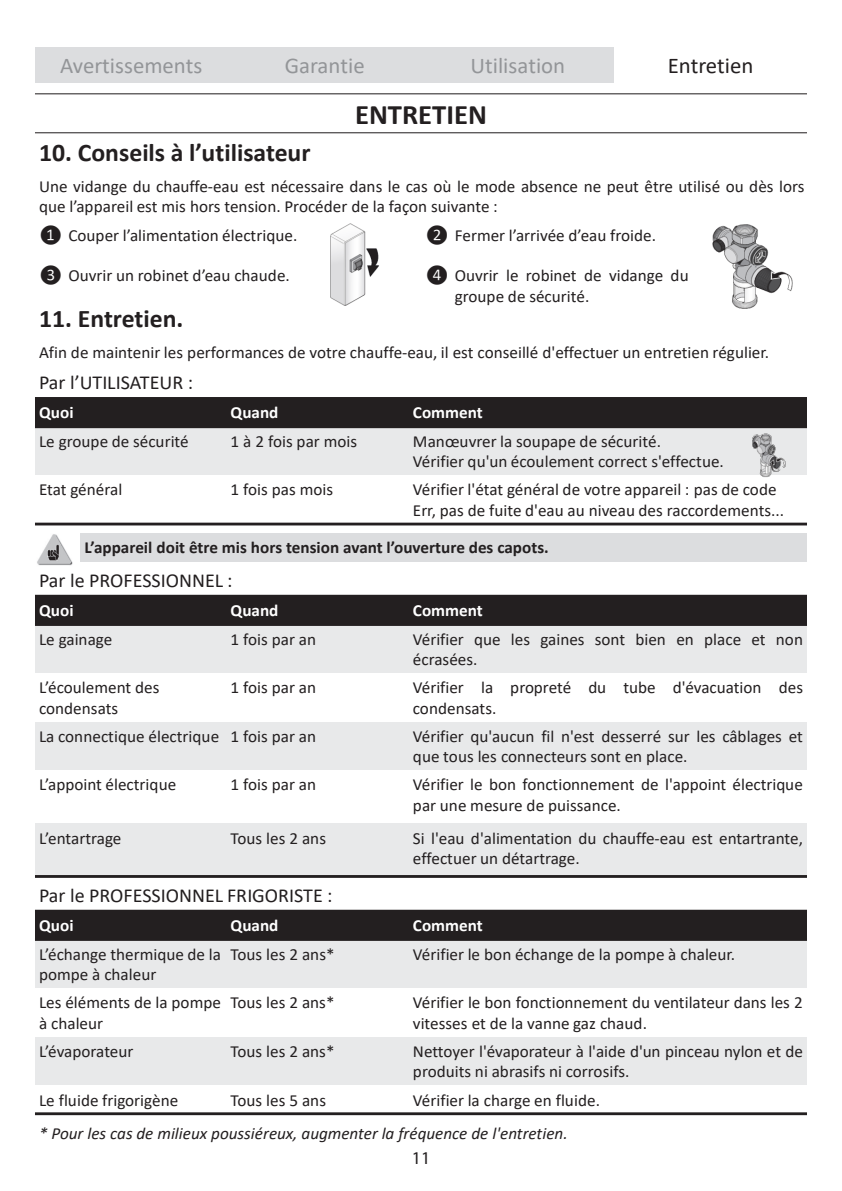
<style>
.page{position:relative;width:842px;height:1191px;background:#fff}
.page>*{position:absolute;margin:0;border:0;box-sizing:border-box;transform-origin:0 0}
.t1{font:700 28.2px "Calibri";color:#231f20}
.t2{font:700 25.4px "Calibri";color:#231f20}
.t3{font:22.6px "Calibri";color:#939598}
.t4{font:22.6px "Calibri";color:#231f20}
.t5{font:19.8px "Calibri";color:#231f20}
.t6{font:18px "Myriad Pro";color:#231f20}
.t7{font:17px/20.4px "Calibri";color:#231f20}
.t8{font:italic 17px "Calibri";color:#231f20}
.t9{font:700 17px "Calibri";color:#231f20}
.t10{font:700 17px "Calibri";color:#fff}
</style>
<div class="page">
<hr style="left:35px;top:93px;width:772px;height:1px;background:#231f20">
<hr style="left:35px;top:132px;width:772px;height:1px;background:#231f20">
<div style="left:81px;top:533px;width:726px;height:29px;background:#dcdddf"></div>
<img style="left:37px;top:534px;width:36px;height:32px">
<img style="left:330px;top:223px;width:49px;height:83px">
<img style="left:712px;top:224px;width:81px;height:85px">
<div style="left:35px;top:398px;width:191px;height:29px;background:#231f20"></div>
<div style="left:226px;top:398px;width:183px;height:29px;background:#231f20"></div>
<div style="left:409px;top:398px;width:398px;height:29px;background:#231f20"></div>
<div style="left:35px;top:427px;width:191px;height:48px;background:#e8e9ea"></div>
<div style="left:226px;top:427px;width:183px;height:48px;background:#e8e9ea"></div>
<div style="left:409px;top:427px;width:398px;height:48px;background:#e8e9ea"></div>
<hr style="left:35px;top:425px;width:772px;height:3px;background:#231f20">
<hr style="left:35px;top:397px;width:772px;height:3px;background:#231f20">
<hr style="left:35px;top:522px;width:772px;height:3px;background:#231f20">
<img style="left:753px;top:434px;width:32px;height:43px">
<div style="left:35px;top:596px;width:191px;height:28px;background:#231f20"></div>
<div style="left:226px;top:596px;width:183px;height:28px;background:#231f20"></div>
<div style="left:409px;top:596px;width:398px;height:28px;background:#231f20"></div>
<div style="left:35px;top:624px;width:191px;height:49px;background:#e8e9ea"></div>
<div style="left:226px;top:624px;width:183px;height:49px;background:#e8e9ea"></div>
<div style="left:409px;top:624px;width:398px;height:49px;background:#e8e9ea"></div>
<div style="left:35px;top:722px;width:191px;height:48px;background:#e8e9ea"></div>
<div style="left:226px;top:722px;width:183px;height:48px;background:#e8e9ea"></div>
<div style="left:409px;top:722px;width:398px;height:48px;background:#e8e9ea"></div>
<div style="left:35px;top:823px;width:191px;height:53px;background:#e8e9ea"></div>
<div style="left:226px;top:823px;width:183px;height:53px;background:#e8e9ea"></div>
<div style="left:409px;top:823px;width:398px;height:53px;background:#e8e9ea"></div>
<hr style="left:35px;top:623px;width:772px;height:3px;background:#231f20">
<hr style="left:35px;top:595px;width:772px;height:2px;background:#231f20">
<hr style="left:35px;top:875px;width:772px;height:3px;background:#231f20">
<div style="left:35px;top:911px;width:191px;height:28px;background:#231f20"></div>
<div style="left:226px;top:911px;width:183px;height:28px;background:#231f20"></div>
<div style="left:409px;top:911px;width:398px;height:28px;background:#231f20"></div>
<div style="left:35px;top:939px;width:191px;height:49px;background:#e8e9ea"></div>
<div style="left:226px;top:939px;width:183px;height:49px;background:#e8e9ea"></div>
<div style="left:409px;top:939px;width:398px;height:49px;background:#e8e9ea"></div>
<div style="left:35px;top:1036px;width:191px;height:49px;background:#e8e9ea"></div>
<div style="left:226px;top:1036px;width:183px;height:49px;background:#e8e9ea"></div>
<div style="left:409px;top:1036px;width:398px;height:49px;background:#e8e9ea"></div>
<hr style="left:35px;top:938px;width:772px;height:3px;background:#231f20">
<hr style="left:35px;top:909px;width:772px;height:3px;background:#231f20">
<hr style="left:35px;top:1112px;width:772px;height:3px;background:#231f20">
<div style="left:35px;top:48px;width:192px;height:35px;background:#dcdddf"></div>
<div style="left:228px;top:48px;width:193px;height:35px;background:#dcdddf"></div>
<div style="left:421px;top:48px;width:193px;height:35px;background:#dcdddf"></div>
<h3 class="t3" style="left:60px;top:50px;width:144px">Avertissements</h3>
<h3 class="t3" style="left:285px;top:50px;width:81px">Garantie</h3>
<h3 class="t3" style="left:470px;top:50px;width:96px">Utilisation</h3>
<h3 class="t4" style="left:668px;top:50px;width:87px">Entretien</h3>
<h2 class="t2" style="left:39px;top:134px;width:273px">10. Conseils à l’utilisateur</h2>
<h1 class="t1" style="left:355px;top:95px;width:133px">ENTRETIEN</h1>
<p class="t7" style="left:39px;top:175px;width:767px">Une vidange du chauffe-eau est nécessaire dans le cas où le mode absence ne peut être utilisé ou dès lors que l’appareil est mis hors tension. Procéder de la façon suivante :</p>
<p class="t7" style="left:39px;top:224px;width:260px">❶ Couper l’alimentation électrique.</p>
<p class="t7" style="left:39px;top:265px;width:252px">❸ Ouvrir un robinet d’eau chaude.</p>
<h2 class="t2" style="left:39px;top:300px;width:146px">11. Entretien.</h2>
<p class="t7" style="left:426px;top:224px;width:232px">❷ Fermer l’arrivée d’eau froide.</p>
<p class="t7" style="left:455px;top:265px;width:235px;text-indent:-29px">❹ Ouvrir le robinet de vidange du groupe de sécurité.</p>
<p class="t7" style="left:39px;top:341px;width:732px">Afin de maintenir les performances de votre chauffe-eau, il est conseillé d'effectuer un entretien régulier.</p>
<p class="t5" style="left:39px;top:368px;width:156px">Par l’UTILISATEUR :</p>
<p class="t10" style="left:39px;top:401px;width:36px">Quoi</p>
<p class="t10" style="left:231px;top:401px;width:49px">Quand</p>
<p class="t10" style="left:413px;top:401px;width:71px">Comment</p>
<p class="t7" style="left:39px;top:430px;width:151px">Le groupe de sécurité</p>
<p class="t7" style="left:231px;top:430px;width:128px">1 à 2 fois par mois</p>
<p class="t7" style="left:413px;top:430px;width:312px">Manœuvrer la soupape de sécurité.<br>Vérifier qu'un écoulement correct s'effectue.</p>
<p class="t7" style="left:39px;top:479px;width:85px">Etat général</p>
<p class="t7" style="left:231px;top:479px;width:104px">1 fois pas mois</p>
<p class="t7" style="left:413px;top:479px;width:373px">Vérifier l'état général de votre appareil : pas de code<br>Err, pas de fuite d'eau au niveau des raccordements...</p>
<p class="t9" style="left:85px;top:536px;width:466px">L’appareil doit être mis hors tension avant l’ouverture des capots.</p>
<p class="t5" style="left:39px;top:566px;width:195px">Par le PROFESSIONNEL :</p>
<p class="t10" style="left:39px;top:598px;width:36px">Quoi</p>
<p class="t10" style="left:231px;top:598px;width:49px">Quand</p>
<p class="t10" style="left:413px;top:598px;width:71px">Comment</p>
<p class="t7" style="left:39px;top:628px;width:75px">Le gainage</p>
<p class="t7" style="left:231px;top:628px;width:87px">1 fois par an</p>
<p class="t7" style="left:413px;top:628px;width:391px">Vérifier que les gaines sont bien en place et non écrasées.</p>
<p class="t7" style="left:39px;top:677px;width:122px">L’écoulement des condensats</p>
<p class="t7" style="left:231px;top:677px;width:87px">1 fois par an</p>
<p class="t7" style="left:413px;top:677px;width:392px">Vérifier la propreté du tube d'évacuation des condensats.</p>
<p class="t7" style="left:39px;top:725px;width:278px">La connectique électrique 1 fois par an</p>
<p class="t7" style="left:413px;top:725px;width:391px">Vérifier qu'aucun fil n'est desserré sur les câblages et que tous les connecteurs sont en place.</p>
<p class="t7" style="left:39px;top:774px;width:139px">L’appoint électrique</p>
<p class="t7" style="left:231px;top:774px;width:87px">1 fois par an</p>
<p class="t7" style="left:413px;top:774px;width:391px">Vérifier le bon fonctionnement de l'appoint électrique par une mesure de puissance.</p>
<p class="t7" style="left:39px;top:827px;width:84px">L’entartrage</p>
<p class="t7" style="left:231px;top:827px;width:97px">Tous les 2 ans</p>
<p class="t7" style="left:413px;top:827px;width:392px">Si l'eau d'alimentation du chauffe-eau est entartrante, effectuer un détartrage.</p>
<p class="t5" style="left:39px;top:881px;width:295px">Par le PROFESSIONNEL FRIGORISTE :</p>
<p class="t10" style="left:39px;top:913px;width:36px">Quoi</p>
<p class="t10" style="left:231px;top:913px;width:49px">Quand</p>
<p class="t10" style="left:413px;top:913px;width:71px">Comment</p>
<p class="t7" style="left:39px;top:943px;width:184px">L’échange thermique de la pompe à chaleur</p>
<p class="t7" style="left:231px;top:943px;width:106px">Tous les 2 ans*</p>
<p class="t7" style="left:413px;top:943px;width:324px">Vérifier le bon échange de la pompe à chaleur.</p>
<p class="t7" style="left:39px;top:992px;width:184px">Les éléments de la pompe à chaleur</p>
<p class="t7" style="left:231px;top:992px;width:106px">Tous les 2 ans*</p>
<p class="t7" style="left:413px;top:992px;width:391px">Vérifier le bon fonctionnement du ventilateur dans les 2 vitesses et de la vanne gaz chaud.</p>
<p class="t7" style="left:39px;top:1040px;width:96px">L’évaporateur</p>
<p class="t7" style="left:231px;top:1040px;width:106px">Tous les 2 ans*</p>
<p class="t7" style="left:413px;top:1040px;width:392px">Nettoyer l'évaporateur à l'aide d'un pinceau nylon et de produits ni abrasifs ni corrosifs.</p>
<p class="t7" style="left:39px;top:1089px;width:141px">Le fluide frigorigène</p>
<p class="t7" style="left:231px;top:1089px;width:97px">Tous les 5 ans</p>
<p class="t7" style="left:413px;top:1089px;width:189px">Vérifier la charge en fluide.</p>
<p class="t8" style="left:39px;top:1121px;width:530px">* Pour les cas de milieux poussiéreux, augmenter la fréquence de l'entretien.</p>
<p class="t6" style="left:412px;top:1146px;width:20px">11</p>
</div>
